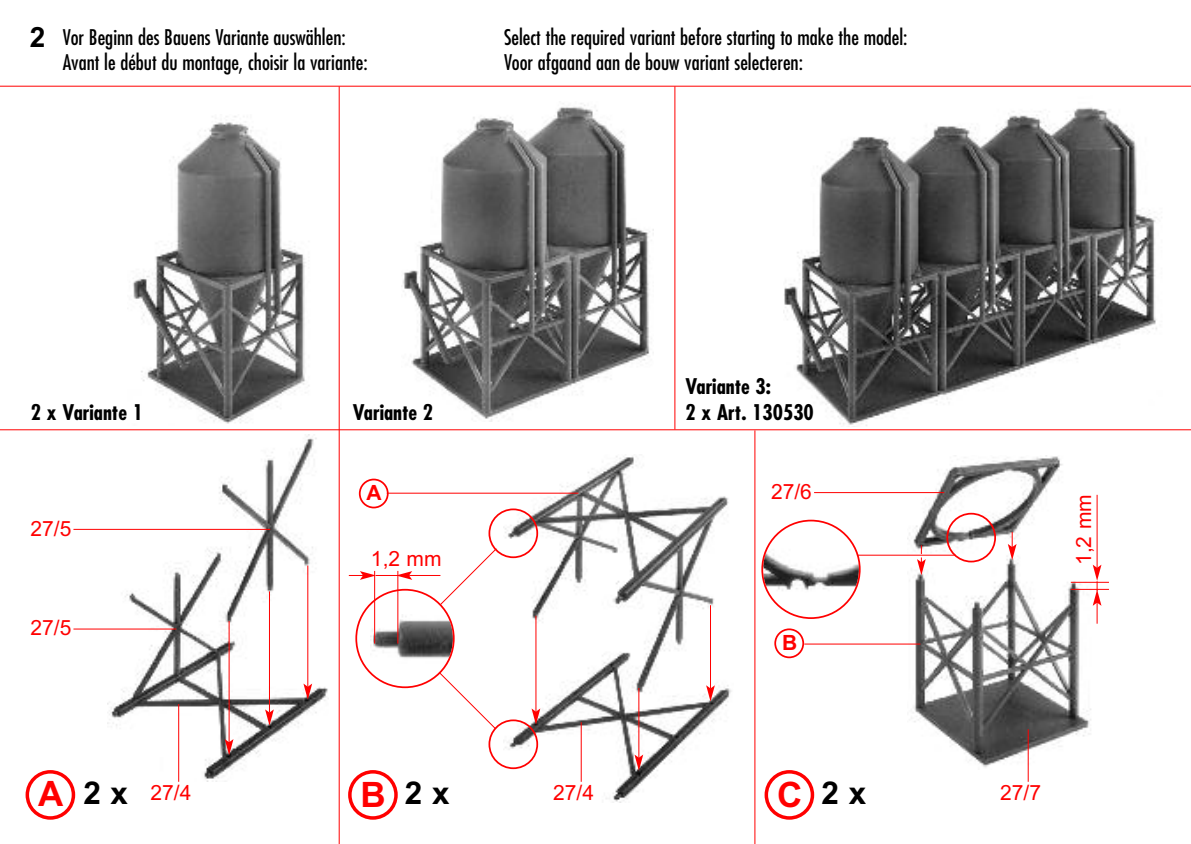
<style>
.page{position:relative;width:1191px;height:844px;background:#fff}
.page>*{position:absolute;margin:0;border:0;box-sizing:border-box;transform-origin:0 0}
.t1{font:700 35px "Arial";color:#f00}
.t2{font:700 31.5px "Arial";color:#000}
.t3{font:condensed 21px "Futura Std";color:#000}
.t4{font:700 condensed 21px/25.2px "Futura Std";color:#000}
.t5{font:21px "Arial";color:#f00}
.t6{font:700 21px "Arial";color:#f00}
.s1{font-family:"Arial";font-weight:700;font-stretch:normal;font-size:28px}
.s2{font-weight:700;font-size:31.5px;color:#000}
</style>
<div class="page">
<img style="left:402px;top:103px;width:252px;height:318px">
<hr style="left:339px;top:86px;width:1px;height:757px;background:#f00">
<hr style="left:754px;top:430px;width:1px;height:413px;background:#f00">
<hr style="left:674px;top:86px;width:1px;height:343px;background:#f00">
<hr style="left:0;top:429px;width:1191px;height:1px;background:#f00">
<hr style="left:0;top:86px;width:1191px;height:1px;background:#f00">
<img style="left:133px;top:116px;width:176px;height:308px">
<img style="left:784px;top:107px;width:373px;height:320px">
<img style="left:107px;top:434px;width:222px;height:347px">
<img style="left:908px;top:456px;width:184px;height:312px">
<img style="left:540px;top:456px;width:192px;height:345px">
<svg style="left:761px;top:519px;width:99px;height:99px"></svg>
<svg style="left:946px;top:512px;width:50px;height:50px"></svg>
<hr style="left:178px;top:703px;width:1px;height:78px;background:#f00">
<hr style="left:581px;top:722px;width:1px;height:59px;background:#f00">
<hr style="left:1027px;top:729px;width:1px;height:52px;background:#f00">
<svg style="left:26px;top:770px;width:49px;height:49px"></svg>
<svg style="left:764px;top:770px;width:50px;height:49px"></svg>
<hr style="left:269px;top:591px;width:1px;height:121px;background:#f00">
<svg style="left:265px;top:709px;width:9px;height:16px"></svg>
<hr style="left:307px;top:565px;width:1px;height:121px;background:#f00">
<svg style="left:303px;top:683px;width:9px;height:16px"></svg>
<svg style="left:1007px;top:531px;width:9px;height:29px"></svg>
<svg style="left:917px;top:545px;width:8px;height:30px"></svg>
<hr style="left:638px;top:687px;width:1px;height:70px;background:#f00">
<svg style="left:634px;top:754px;width:9px;height:16px"></svg>
<hr style="left:710px;top:605px;width:1px;height:83px;background:#f00">
<svg style="left:706px;top:685px;width:9px;height:16px"></svg>
<hr style="left:229px;top:621px;width:1px;height:121px;background:#f00">
<svg style="left:225px;top:738px;width:8px;height:17px"></svg>
<hr style="left:73px;top:628px;width:103px;height:1px;background:#f00">
<hr style="left:73px;top:529px;width:197px;height:1px;background:#f00">
<hr style="left:814px;top:492px;width:130px;height:1px;background:#f00">
<hr style="left:858px;top:554px;width:97px;height:1px;background:#f00">
<hr style="left:1070px;top:588px;width:39px;height:1px;background:#f00">
<hr style="left:1070px;top:581px;width:39px;height:1px;background:#f00">
<hr style="left:387px;top:492px;width:191px;height:1px;background:#f00">
<hr style="left:1096px;top:494px;width:1px;height:73px;background:#f00">
<svg style="left:1092px;top:564px;width:9px;height:59px"></svg>
<svg style="left:348px;top:478px;width:192px;height:341px"></svg>
<hr style="left:804px;top:643px;width:116px;height:1px;background:#f00">
<svg style="left:774px;top:628px;width:30px;height:30px"></svg>
<p class="t3" style="left:30px;top:28px;width:317px"><span class="s1">2</span> Vor Beginn des Bauens Variante auswählen:</p>
<p class="t3" style="left:504px;top:28px;width:405px">Select the required variant before starting to make the model:</p>
<p class="t3" style="left:63px;top:53px;width:306px">Avant le début du montage, choisir la variante:</p>
<p class="t3" style="left:504px;top:53px;width:300px">Voor afgaand aan de bouw variant selecteren:</p>
<p class="t4" style="left:31px;top:401px;width:114px">2 x Variante 1</p>
<p class="t4" style="left:353px;top:401px;width:82px">Variante 2</p>
<p class="t4" style="left:685px;top:376px;width:130px">Variante 3:<br>2 x Art. 130530</p>
<p class="t5" style="left:30px;top:516px;width:42px">27/5</p>
<p class="t5" style="left:30px;top:615px;width:42px">27/5</p>
<p class="t6" style="left:366px;top:480px;width:17px">A</p>
<p class="t5" style="left:771px;top:479px;width:42px">27/6</p>
<p class="t5" style="left:371px;top:546px;width:72px">1,2 mm</p>
<p class="t6" style="left:782px;top:630px;width:17px">B</p>
<p class="t5" style="left:1071px;top:565px;width:72px;rotate:-90deg">1,2 mm</p>
<h1 class="t1" style="left:38px;top:773px;width:27px">A</h1>
<h1 class="t1" style="left:360px;top:774px;width:27px">B</h1>
<p class="t5" style="left:553px;top:779px;width:42px">27/4</p>
<h1 class="t1" style="left:777px;top:774px;width:27px">C</h1>
<p class="t5" style="left:1000px;top:779px;width:42px">27/7</p>
<p class="t5" style="left:83px;top:779px;width:110px"><span class="s2">2 x</span> 27/4</p>
<h2 class="t2" style="left:405px;top:774px;width:46px">2 x</h2>
<h2 class="t2" style="left:821px;top:774px;width:46px">2 x</h2>
</div>
